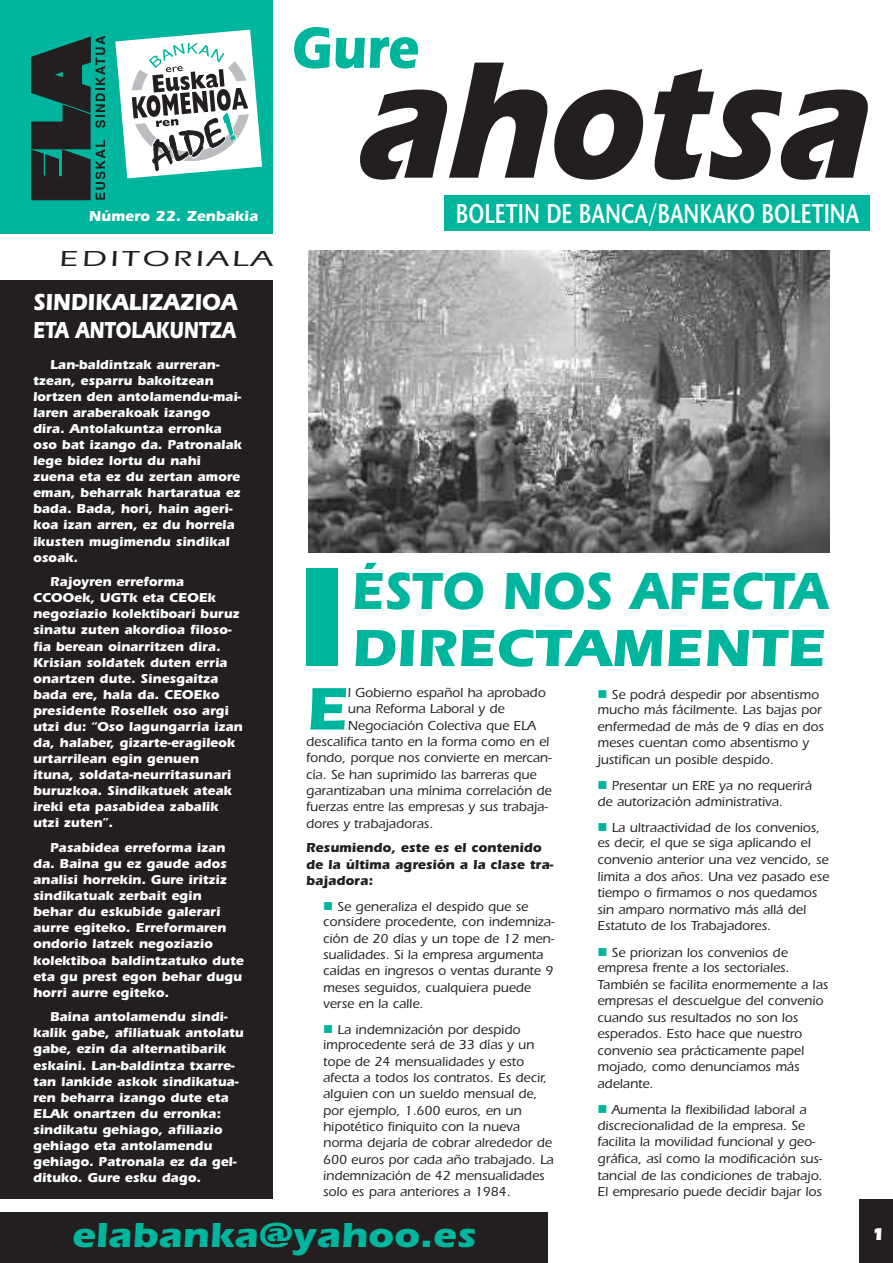
<style>
.page{position:relative;width:893px;height:1263px;background:#fff}
.page>*{position:absolute;margin:0;border:0;box-sizing:border-box;transform-origin:0 0}
.t1{font:italic 700 172.5px "Itc Eras";color:#231f20;scale:.85 1}
.t2{font:700 62.1px "Itc Eras";color:#00b59d}
.t3{font:700 60px "Itc Eras";color:#00b59d;scale:.87 1}
.t4{font:700 54px/57px "Itc Eras";color:#00b59d;scale:.9 1}
.t5{font:700 36px "Itc Eras";color:#00b59d;scale:1.1 1}
.t6{font:600 27px "Stone Sans";color:#fff;scale:.75 1}
.t7{font:700 24px/28.8px "Itc Eras";color:#fff;scale:.9 1}
.t8{font:500 22.5px "Itc Eras";letter-spacing:.105em;color:#231f20;scale:1.5 1}
.t9{font:900 18px "Eras IT Cby BT";color:#fff}
.t10{font:700 15px "Itc Eras";color:#fff}
.t11{font:500 13.5px/16.4px "Itc Eras";color:#231f20}
.t12{font:700 13.5px/16.4px "Itc Eras";color:#231f20}
.t13{font:700 13.35px/16px "Itc Eras";color:#fff}
.s1{color:#00b59d}
</style>
<div class="page">
<div style="left:0;top:1212px;width:548px;height:51px;background:#231f20"></div>
<div style="left:859px;top:1199px;width:34px;height:64px;background:#231f20"></div>
<div style="left:0;top:0;width:272px;height:234px;background:#00b59d"></div>
<div style="left:445px;top:195px;width:425px;height:36px;background:#00b59d"></div>
<svg style="left:115px;top:30px;width:147px;height:148px;background:#afccc9"></svg>
<svg style="left:31px;top:36px;width:74px;height:164px"></svg>
<hr style="left:0;top:0;width:1px;height:1101px;background:#c0e3dc">
<div style="left:0;top:280px;width:272px;height:918px;background:#231f20"></div>
<div style="left:306px;top:568px;width:32px;height:98px;background:#00b59d"></div>
<img style="left:308px;top:251px;width:521px;height:301px">
<p class="t10" style="left:89px;top:211px;width:171px">Número 22. Zenbakia</p>
<h3 class="t8" style="left:59px;top:251px;width:143px">EDITORIALA</h3>
<h3 class="t7" style="left:33px;top:290px;width:229px">SINDIKALIZAZIOA<br>ETA ANTOLAKUNTZA</h3>
<p class="t13" style="left:33px;top:358px;width:210px;text-indent:17px">Lan-baldintzak aurreran&shy;tzean, esparru bakoitzean lortzen den antolamendu-mai&shy;laren araberakoak izango dira. Antolakuntza erronka oso bat izango da. Patronalak lege bidez lortu du nahi zuena eta ez du zertan amore eman, beharrak hartaratua ez bada. Bada, hori, hain ageri&shy;koa izan arren, ez du horrela ikusten mugimendu sindikal osoak.</p>
<p class="t13" style="left:33px;top:575px;width:211px;text-indent:17px">Rajoyren erreforma<br>CCOOek, UGTk eta CEOEk negoziazio kolektiboari buruz sinatu zuten akordioa filoso&shy;fia berean oinarritzen dira.<br>Krisian soldatek duten erria onartzen dute. Sinesgaitza bada ere, hala da. CEOEko presidente Rosellek oso argi utzi du: “Oso lagungarria izan da, halaber, gizarte-eragileok urtarrilean egin genuen ituna, soldata-neurritasunari buruzkoa. Sindikatuek ateak ireki eta pasabidea zabalik utzi zuten”.</p>
<p class="t13" style="left:33px;top:841px;width:212px;text-indent:17px">Pasabidea erreforma izan da. Baina gu ez gaude ados analisi horrekin. Gure iritziz sindikatuak zerbait egin behar du eskubide galerari aurre egiteko. Erreformaren ondorio latzek negoziazio kolektiboa baldintzatuko dute eta gu prest egon behar dugu horri aurre egiteko.</p>
<p class="t13" style="left:33px;top:1010px;width:212px;text-indent:17px">Baina antolamendu sindi&shy;kalik gabe, afiliatuak antolatu gabe, ezin da alternatibarik eskaini. Lan-baldintza txarre&shy;tan lankide askok sindikatua&shy;ren beharra izango dute eta<br>ELAk onartzen du erronka: sindikatu gehiago, afiliazio gehiago eta antolamendu gehiago. Patronala ez da gel&shy;dituko. Gure esku dago.</p>
<h3 class="t3" style="left:291px;top:27px;width:148px">Gure</h3>
<h1 class="t1" style="left:351px;top:59px;width:635px">ah tsa</h1>
<h3 class="t6" style="left:456px;top:203px;width:540px">BOLETIN DE BANCA/BANKAKO BOLETINA</h3>
<h1 class="t1" style="left:541px;top:59px;width:147px">o</h1>
<h3 class="t4" style="left:351px;top:568px;width:531px">ÉSTO NOS AFECTA<br>DIRECTAMENTE</h3>
<h2 class="t2" style="left:306px;top:687px;width:43px">E</h2>
<p class="t11" style="left:348px;top:686px;width:199px">l Gobierno español ha aprobado</p>
<p class="t11" style="left:348px;top:702px;width:158px">una Reforma Laboral y de</p>
<p class="t11" style="left:348px;top:718px;width:190px">Negociación Colectiva que ELA</p>
<p class="t11" style="left:306px;top:735px;width:245px">descalifica tanto en la forma como en el</p>
<p class="t11" style="left:306px;top:751px;width:247px">fondo, porque nos convierte en mercan-</p>
<p class="t11" style="left:306px;top:767px;width:232px">cía. Se han suprimido las barreras que</p>
<p class="t11" style="left:306px;top:784px;width:247px">garantizaban una mínima correlación de</p>
<p class="t11" style="left:306px;top:800px;width:243px">fuerzas entre las empresas y sus trabaja-</p>
<p class="t11" style="left:306px;top:816px;width:129px">dores y trabajadoras.</p>
<p class="t12" style="left:306px;top:841px;width:249px">Resumiendo, este es el contenido de la última agresión a la clase tra&shy;bajadora:</p>
<p class="t11" style="left:323px;top:900px;width:233px"><span class="s1">■</span> Se generaliza el despido que se considere procedente, con indemniza&shy;ción de 20 días y un tope de 12 men&shy;sualidades. Si la empresa argumenta caídas en ingresos o ventas durante 9 meses seguidos, cualquiera puede verse en la calle.</p>
<p class="t11" style="left:323px;top:1023px;width:232px"><span class="s1">■</span> La indemnización por despido improcedente será de 33 días y un tope de 24 mensualidades y esto afecta a todos los contratos. Es decir, alguien con un sueldo mensual de, por ejemplo, 1.600 euros, en un hipotético finiquito con la nueva norma dejaría de cobrar alrededor de 600 euros por cada año trabajado. La indemnización de 42 mensualidades solo es para anteriores a 1984.</p>
<p class="t11" style="left:597px;top:687px;width:228px"><span class="s1">■</span> Se podrá despedir por absentismo mucho más fácilmente. Las bajas por enfermedad de más de 9 días en dos meses cuentan como absentismo y justifican un posible despido.</p>
<p class="t11" style="left:597px;top:779px;width:216px;line-height:15.5px"><span class="s1">■</span> Presentar un ERE ya no requerirá de autorización administrativa.</p>
<p class="t11" style="left:597px;top:821px;width:233px"><span class="s1">■</span> La ultraactividad de los convenios, es decir, el que se siga aplicando el convenio anterior una vez vencido, se limita a dos años. Una vez pasado ese tiempo o firmamos o nos quedamos sin amparo normativo más allá del Estatuto de los Trabajadores.</p>
<p class="t11" style="left:597px;top:945px;width:232px"><span class="s1">■</span> Se priorizan los convenios de empresa frente a los sectoriales.<br>También se facilita enormemente a las empresas el descuelgue del convenio cuando sus resultados no son los esperados. Esto hace que nuestro convenio sea prácticamente papel mojado, como denunciamos más adelante.</p>
<p class="t11" style="left:597px;top:1103px;width:227px"><span class="s1">■</span> Aumenta la flexibilidad laboral a discrecionalidad de la empresa. Se facilita la movilidad funcional y geo&shy;gráfica, así como la modificación sus&shy;tancial de las condiciones de trabajo.<br>El empresario puede decidir bajar los</p>
<h3 class="t5" style="left:72px;top:1222px;width:369px">elabanka@yahoo.es</h3>
<h3 class="t9" style="left:872px;top:1223px;width:13px">1</h3>
</div>
